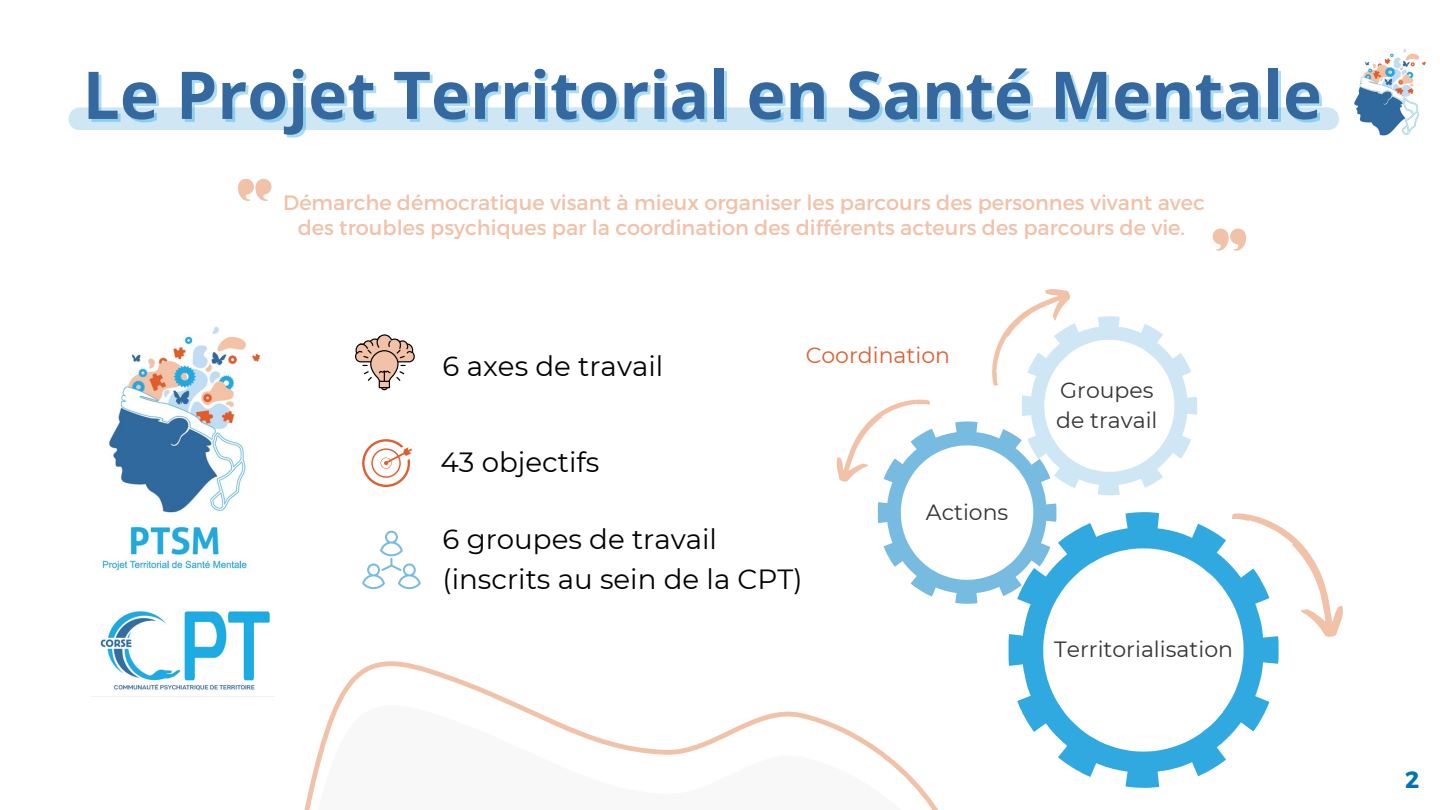
<style>
.page{position:relative;width:1440px;height:810px;background:#fff}
.page>*{position:absolute;margin:0;border:0;box-sizing:border-box;transform-origin:0 0}
.t1{font:700 65.9px "Open Sans";color:#35689e}
.t2{font:27.7px/39.8px "Montserrat";color:#000}
.t3{font:700 23.6px "Montserrat";color:#0075b2}
.t4{font:22px/30.8px "Montserrat";color:#343432}
.t5{font:22px "Montserrat";color:#dd6032}
.t6{font:20.8px/25.5px "Montserrat";color:#f1c1a8;text-align:center}
</style>
<div class="page">
<svg style="left:1213px;top:229px;width:33px;height:22px"></svg>
<svg style="left:238px;top:179px;width:33px;height:22px"></svg>
<div style="left:68px;top:107px;width:1271px;height:23px;background:#cfe6f5"></div>
<img style="left:1354px;top:49px;width:72px;height:87px">
<img style="left:102px;top:326px;width:159px;height:245px">
<svg style="left:1034px;top:523px;width:245px;height:265px"></svg>
<svg style="left:836px;top:289px;width:361px;height:315px"></svg>
<svg style="left:1230px;top:513px;width:113px;height:133px"></svg>
<svg style="left:144px;top:502px;width:890px;height:230px"></svg>
<svg style="left:170px;top:479px;width:860px;height:331px"></svg>
<svg style="left:362px;top:531px;width:59px;height:58px"></svg>
<div style="left:381px;top:383px;width:6px;height:7px;background:#4b4846;border-radius:50%"></div>
<div style="left:381px;top:383px;width:7px;height:7px;border:1px solid #040200;border-radius:50%"></div>
<div style="left:379px;top:381px;width:11px;height:7px;border:1px solid #040200"></div>
<svg style="left:355px;top:334px;width:60px;height:52px"></svg>
<svg style="left:362px;top:439px;width:50px;height:48px"></svg>
<img style="left:100px;top:604px;width:174px;height:92px">
<p class="t1" style="left:83px;top:49px;width:1241px">Le Projet Territorial en Santé Mentale</p>
<p class="t6" style="left:283px;top:188px;width:923px">Démarche démocratique visant à mieux organiser les parcours des personnes vivant avec des troubles psychiques par la coordination des différents acteurs des parcours de vie.</p>
<p class="t2" style="left:443px;top:346px;width:222px">6 axes de travail</p>
<p class="t2" style="left:441px;top:442px;width:161px">43 objectifs</p>
<p class="t5" style="left:806px;top:342px;width:146px">Coordination</p>
<p class="t4" style="left:926px;top:496px;width:84px">Actions</p>
<p class="t2" style="left:443px;top:520px;width:361px">6 groupes de travail (inscrits au sein de la CPT)</p>
<p class="t4" style="left:1056px;top:374px;width:103px">Groupes de travail</p>
<p class="t4" style="left:1054px;top:634px;width:180px">Territorialisation</p>
<p class="t3" style="left:1405px;top:764px;width:16px">2</p>
</div>
